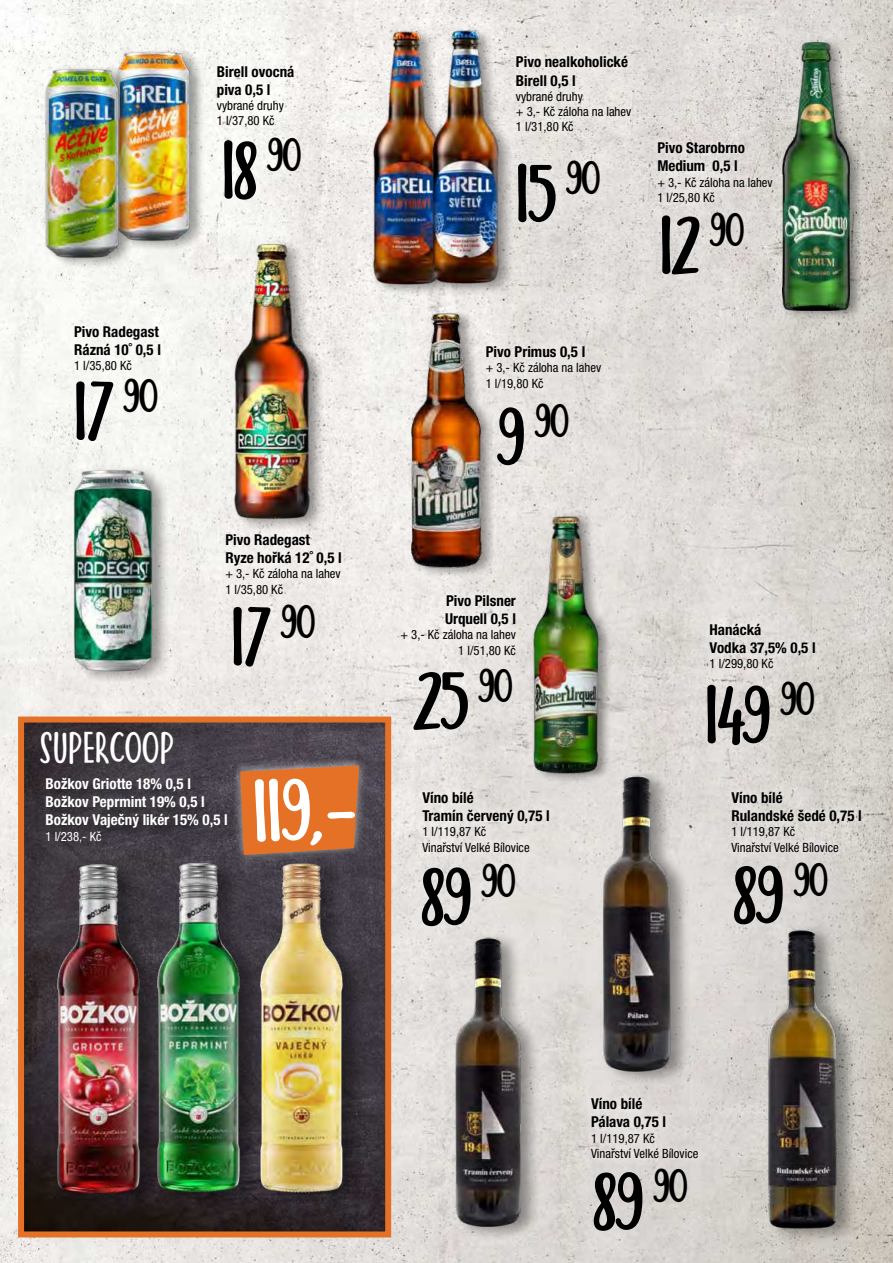
<style>
.page{position:relative;width:893px;height:1263px;background:#fff}
.page>*{position:absolute;margin:0;border:0;box-sizing:border-box;transform-origin:0 0}
.t1{font:700 88.2px "Nuit";color:#fff}
.t2{font:700 82.5px "Nuit";color:#000}
.t3{font:700 48.15px "Nuit";color:#000}
.t4{font:700 37.5px "Nuit";letter-spacing:.04em;color:#fff}
.t5{font:700 condensed 15px/18px "Helvetica Neue LT Pro";color:#000}
.t6{font:700 condensed 15px/18px "Helvetica Neue LT Pro";color:#fff}
.t7{font:condensed 12.75px/15.3px "Helvetica Neue LT Pro";color:#000}
.t8{font:condensed 12.75px "Helvetica Neue LT Pro";color:#fff}
.s1{font-size:82.5px}
</style>
<div class="page">
<img style="left:0;top:0;width:893px;height:1263px">
<div style="left:477px;top:336px;width:133px;height:62px;background:#fff;opacity:.86"></div>
<div style="left:207px;top:56px;width:96px;height:80px;background:#fff;opacity:.86"></div>
<div style="left:65px;top:316px;width:105px;height:64px;background:#f7f8f3"></div>
<div style="left:217px;top:524px;width:134px;height:80px;background:#f0edea"></div>
<div style="left:581px;top:1088px;width:126px;height:80px;background:#dfdad8"></div>
<div style="left:413px;top:782px;width:146px;height:79px;background:#e5e1de"></div>
<div style="left:722px;top:782px;width:149px;height:79px;background:#fff;opacity:.86"></div>
<div style="left:506px;top:47px;width:134px;height:95px;background:#fff;opacity:.86"></div>
<div style="left:393px;top:585px;width:132px;height:80px;background:#fff;opacity:.86"></div>
<div style="left:649px;top:132px;width:132px;height:81px;background:#fff;opacity:.86"></div>
<div style="left:700px;top:615px;width:125px;height:63px;background:#fff;opacity:.86"></div>
<img style="left:25px;top:723px;width:359px;height:507px">
<div style="left:18px;top:716px;width:373px;height:521px;border:6px solid #e57126"></div>
<div style="left:42px;top:774px;width:198px;height:80px;background:#000;opacity:.49"></div>
<div style="left:231px;top:756px;width:138px;height:109px;background:#fff;opacity:.75"></div>
<svg style="left:240px;top:765px;width:119px;height:83px;background:#dc712c"></svg>
<div style="left:782px;top:39px;width:82px;height:283px;background:#000;opacity:.37"></div>
<img style="left:782px;top:43px;width:68px;height:268px">
<div style="left:411px;top:309px;width:86px;height:270px;background:#000;opacity:.37"></div>
<img style="left:408px;top:310px;width:75px;height:261px">
<img style="left:318px;top:1px;width:60px;height:301px">
<img style="left:378px;top:0;width:175px;height:302px">
<div style="left:534px;top:512px;width:79px;height:272px;background:#000;opacity:.37"></div>
<img style="left:524px;top:510px;width:83px;height:270px">
<img style="left:178px;top:221px;width:188px;height:324px">
<img style="left:37px;top:848px;width:101px;height:368px">
<img style="left:138px;top:848px;width:103px;height:368px">
<img style="left:241px;top:848px;width:130px;height:368px">
<div style="left:455px;top:932px;width:86px;height:310px;background:#000;opacity:.37"></div>
<img style="left:441px;top:930px;width:93px;height:305px">
<div style="left:603px;top:770px;width:88px;height:317px;background:#000;opacity:.37"></div>
<img style="left:588px;top:767px;width:96px;height:313px">
<div style="left:767px;top:922px;width:92px;height:322px;background:#000;opacity:.37"></div>
<img style="left:757px;top:914px;width:92px;height:327px">
<img style="left:84px;top:26px;width:138px;height:234px">
<img style="left:13px;top:42px;width:138px;height:234px">
<img style="left:40px;top:446px;width:146px;height:249px">
<p class="t5" style="left:217px;top:63px;width:79px">Birell ovocná piva 0,5 l</p>
<p class="t7" style="left:217px;top:99px;width:68px">vybrané druhy<br>1 l/37,80 Kč</p>
<p class="t5" style="left:74px;top:323px;width:88px">Pivo Radegast<br>Rázná 10˚ 0,5 l</p>
<p class="t7" style="left:74px;top:359px;width:59px">1 l/35,80 Kč</p>
<h2 class="t2" style="left:74px;top:381px;width:85px">17 <sup>90</sup></h2>
<h3 class="t4" style="left:41px;top:732px;width:134px">SUPERCOOP</h3>
<h2 class="t2" style="left:222px;top:140px;width:81px">18 <sup>90</sup></h2>
<p class="t5" style="left:225px;top:531px;width:118px">Pivo Radegast<br>Ryze hořká 12˚ 0,5 l</p>
<p class="t7" style="left:225px;top:567px;width:117px">+ 3,- Kč záloha na lahev<br>1 l/35,80 Kč</p>
<h2 class="t2" style="left:231px;top:607px;width:85px">17 <sup>90</sup></h2>
<p class="t6" style="left:45px;top:776px;width:184px">Božkov Griotte 18% 0,5 l<br>Božkov Peprmint 19% 0,5 l<br>Božkov Vaječný likér 15% 0,5 l</p>
<p class="t8" style="left:45px;top:831px;width:58px">1 l/238,- Kč</p>
<h1 class="t1" style="left:252px;top:779px;width:108px;rotate:-2deg">119,-</h1>
<p class="t5" style="left:516px;top:54px;width:114px">Pivo nealkoholické<br>Birell 0,5 l</p>
<p class="t7" style="left:516px;top:89px;width:117px">vybrané druhy<br>+ 3,- Kč záloha na lahev<br>1 l/31,80 Kč</p>
<h2 class="t2" style="left:516px;top:164px;width:86px">15 <sup>90</sup></h2>
<p class="t5" style="left:657px;top:140px;width:89px">Pivo Starobrno<br>Medium 0,5 l</p>
<p class="t7" style="left:657px;top:175px;width:117px">+ 3,- Kč záloha na lahev<br>1 l/25,80 Kč</p>
<h2 class="t2" style="left:660px;top:215px;width:86px">12 <sup>90</sup></h2>
<p class="t5" style="left:486px;top:343px;width:101px">Pivo Primus 0,5 l</p>
<p class="t7" style="left:486px;top:361px;width:117px">+ 3,- Kč záloha na lahev<br>1 l/19,80 Kč</p>
<h3 class="t3" style="left:497px;top:403px;width:73px"><span class="s1">9</span>90</h3>
<p class="t5" style="left:445px;top:592px;width:72px">Pivo Pilsner<br>Urquell 0,5 l</p>
<p class="t7" style="left:400px;top:628px;width:117px;text-align:right">+ 3,- Kč záloha na lahev<br>1 l/51,80 Kč</p>
<h2 class="t2" style="left:415px;top:671px;width:99px">25 <sup>90</sup></h2>
<p class="t5" style="left:422px;top:789px;width:129px">Víno bílé<br>Tramín červený 0,75 l</p>
<p class="t7" style="left:422px;top:825px;width:109px">1 l/119,87 Kč<br>Vinařství Velké Bílovice</p>
<p class="t5" style="left:710px;top:621px;width:108px">Hanácká<br>Vodka 37,5% 0,5 l</p>
<p class="t7" style="left:710px;top:657px;width:65px">1 l/299,80 Kč</p>
<h2 class="t2" style="left:705px;top:685px;width:111px">149 <sup>90</sup></h2>
<p class="t5" style="left:731px;top:789px;width:132px">Víno bílé<br>Rulandské šedé 0,75 l</p>
<p class="t7" style="left:731px;top:825px;width:109px">1 l/119,87 Kč<br>Vinařství Velké Bílovice</p>
<h2 class="t2" style="left:422px;top:867px;width:95px">89 <sup>90</sup></h2>
<h2 class="t2" style="left:735px;top:865px;width:95px">89 <sup>90</sup></h2>
<p class="t5" style="left:591px;top:1096px;width:77px">Víno bílé<br>Pálava 0,75 l</p>
<p class="t7" style="left:591px;top:1131px;width:109px">1 l/119,87 Kč<br>Vinařství Velké Bílovice</p>
<h2 class="t2" style="left:594px;top:1171px;width:95px">89 <sup>90</sup></h2>
</div>
